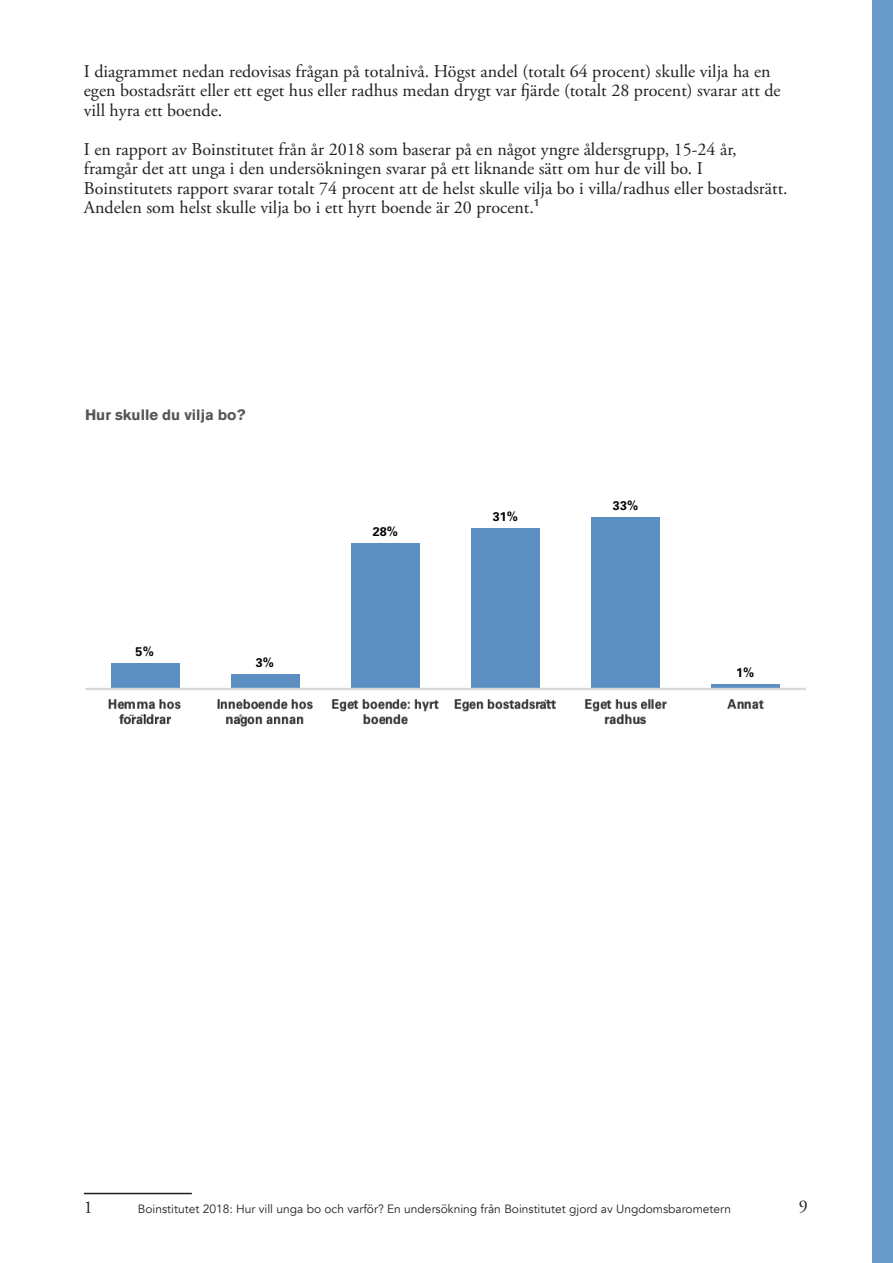
<style>
.page{position:relative;width:893px;height:1263px;background:#fff}
.page>*{position:absolute;margin:0;border:0;box-sizing:border-box;transform-origin:0 0}
.Brödtext{font:18px/19.5px "Adobe Garamond Pro";color:#231f20}
.Bildtext{font:700 15px "Akzidenz Grotesk BE";color:#565655}
.t1{font:700 12.6px "Univers LT Std";color:#000}
.t2{font:12px "Avenir";color:#231f20}
</style>
<div class="page">
<div style="left:873px;top:0;width:20px;height:1263px;background:#679ac8"></div>
<div style="left:111px;top:663px;width:68px;height:26px;background:#5c8fc1"></div>
<div style="left:231px;top:674px;width:68px;height:15px;background:#5c8fc1"></div>
<div style="left:351px;top:543px;width:68px;height:146px;background:#5c8fc1"></div>
<div style="left:471px;top:528px;width:68px;height:161px;background:#5c8fc1"></div>
<div style="left:591px;top:517px;width:69px;height:172px;background:#5c8fc1"></div>
<svg style="left:711px;top:684px;width:69px;height:4px"></svg>
<hr style="left:85px;top:688px;width:721px;height:2px;background:#d9d9d9">
<img style="left:108px;top:699px;width:73px;height:10px">
<img style="left:116px;top:707px;width:7px;height:17px">
<img style="left:123px;top:707px;width:5px;height:18px">
<img style="left:128px;top:707px;width:7px;height:17px">
<img style="left:135px;top:707px;width:43px;height:18px">
<img style="left:217px;top:699px;width:315px;height:13px">
<img style="left:218px;top:707px;width:8px;height:5px">
<img style="left:226px;top:707px;width:7px;height:17px">
<img style="left:233px;top:707px;width:79px;height:20px">
<img style="left:355px;top:707px;width:60px;height:18px">
<img style="left:532px;top:701px;width:7px;height:9px">
<img style="left:539px;top:699px;width:17px;height:11px">
<img style="left:584px;top:699px;width:83px;height:13px">
<img style="left:597px;top:707px;width:56px;height:18px">
<img style="left:727px;top:699px;width:37px;height:11px">
<hr style="left:84px;top:1193px;width:108px;height:1px;background:#231f20">
<p class="Brödtext" style="left:84px;top:62px;width:698px">I diagrammet nedan redovisas frågan på totalnivå. Högst andel (totalt 64 procent) skulle vilja ha en egen bostadsrätt eller ett eget hus eller radhus medan drygt var fjärde (totalt 28 procent) svarar att de vill hyra ett boende.</p>
<p class="Brödtext" style="left:84px;top:140px;width:705px">I en rapport av Boinstitutet från år 2018 som baserar på en något yngre åldersgrupp, 15-24 år, framgår det att unga i den undersökningen svarar på ett liknande sätt om hur de vill bo. I Boinstitutets rapport svarar totalt 74 procent att de helst skulle vilja bo i villa/radhus eller bostadsrätt.<br>Andelen som helst skulle vilja bo i ett hyrt boende är 20 procent.<sup>1</sup></p>
<p class="Bildtext" style="left:85px;top:406px;width:162px">Hur skulle du vilja bo?</p>
<p class="t1" style="left:136px;top:644px;width:20px">5%</p>
<p class="t1" style="left:256px;top:655px;width:20px">3%</p>
<p class="t1" style="left:373px;top:524px;width:27px">28%</p>
<p class="t1" style="left:493px;top:509px;width:27px">31%</p>
<p class="t1" style="left:613px;top:499px;width:27px">33%</p>
<p class="t1" style="left:736px;top:665px;width:20px">1%</p>
<p class="Brödtext" style="left:84px;top:1198px;width:10px">1</p>
<p class="t2" style="left:138px;top:1202px;width:595px">Boinstitutet 2018: Hur vill unga bo och varför? En undersökning från Boinstitutet gjord av Ungdomsbarometern</p>
<p class="Brödtext" style="left:799px;top:1197px;width:10px">9</p>
</div>
